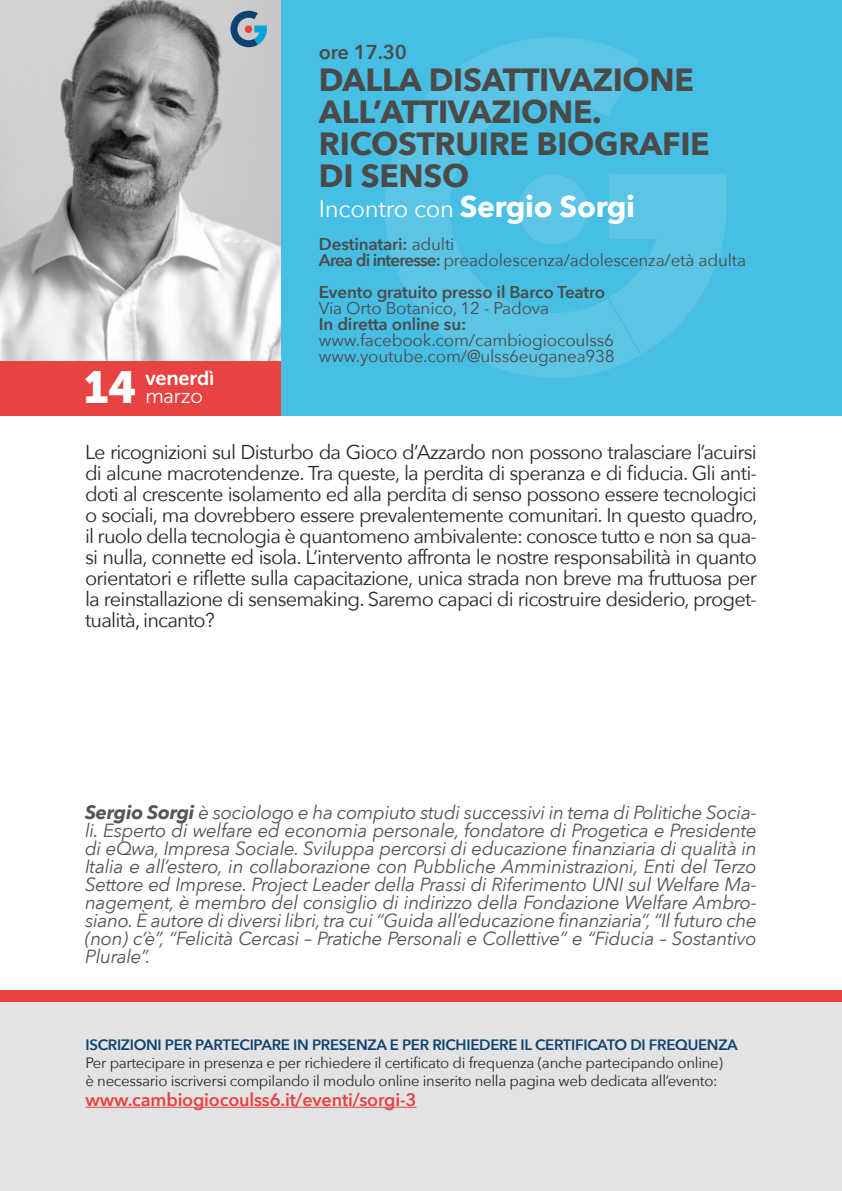
<style>
.page{position:relative;width:842px;height:1191px;background:#fff}
.page>*{position:absolute;margin:0;border:0;box-sizing:border-box;transform-origin:0 0}
.t1{font:44.6px "Museo Sans 900";color:#fff}
.t2{font:700 32px/32px "Avenir Next";letter-spacing:-.01em;color:#4a4a49}
.t3{font:24px "Avenir Next";letter-spacing:-.01em;color:#fff}
.t4{font:20px/21px "Avenir Next";letter-spacing:-.04em;color:#282827;text-align:justify}
.t5{font:600 20px "Avenir Next";letter-spacing:-.01em;color:#4a4a49}
.t6{font:20px "Museo Sans 700";letter-spacing:-.01em;color:#fff}
.t7{font:20px "Museo Sans 300";letter-spacing:-.01em;color:#fff}
.t8{font:italic 19px/18px "Avenir Next";letter-spacing:-.02em;color:#555554;text-align:justify}
.t9{font:600 18px "Avenir Next";letter-spacing:-.01em;color:#e84242}
.t10{font:17px/16px "Avenir Next";letter-spacing:-.01em;color:#4a4a49}
.t11{font:600 17px "Avenir Next";letter-spacing:-.01em;color:#4a4a49}
.t12{font:15px/18px "Avenir Next";letter-spacing:-.02em;color:#282827}
.t13{font:600 15px "Avenir Next";letter-spacing:-.02em;color:#0c4270}
.s1{font-weight:700;font-size:30px}
.s2{font-weight:600}
.s3{font-weight:700}
</style>
<div class="page">
<div style="left:0;top:0;width:842px;height:416px;background:#47bee3"></div>
<div style="left:0;top:1002px;width:842px;height:189px;background:#e3e3e3"></div>
<div style="left:0;top:990px;width:842px;height:12px;background:#e84242"></div>
<img style="left:0;top:0;width:281px;height:361px">
<div style="left:0;top:361px;width:281px;height:55px;background:#e84242"></div>
<svg style="left:230px;top:11px;width:37px;height:36px"></svg>
<svg style="left:385px;top:37px;width:255px;height:341px"></svg>
<svg style="left:609px;top:174px;width:117px;height:180px"></svg>
<svg style="left:514px;top:171px;width:77px;height:77px"></svg>
<hr style="left:86px;top:1106px;width:331px;height:1px;background:#e84242">
<h1 class="t1" style="left:84px;top:362px;width:55px">14</h1>
<p class="t6" style="left:145px;top:366px;width:71px">venerdì</p>
<p class="t7" style="left:145px;top:385px;width:59px">marzo</p>
<p class="t5" style="left:319px;top:35px;width:89px">ore 17.30</p>
<h2 class="t2" style="left:319px;top:64px;width:392px">DALLA DISATTIVAZIONE<br>ALL’ATTIVAZIONE.<br>RICOSTRUIRE BIOGRAFIE<br>DI SENSO</h2>
<p class="t3" style="left:319px;top:189px;width:318px">Incontro con <span class="s1">Sergio Sorgi</span></p>
<p class="t10" style="left:319px;top:235px;width:429px"><span class="s2">Destinatari:</span> adulti<br><span class="s2">Area di interesse:</span> preadolescenza/adolescenza/età adulta</p>
<p class="t11" style="left:319px;top:277px;width:288px">Evento gratuito presso il Barco Teatro</p>
<p class="t10" style="left:319px;top:299px;width:232px">Via Orto Botanico, 12 - Padova</p>
<p class="t11" style="left:319px;top:309px;width:149px">In diretta online su:</p>
<p class="t10" style="left:319px;top:331px;width:297px">www.facebook.com/cambiogiocoulss6 www.youtube.com/@ulss6euganea938</p>
<p class="t4" style="left:85px;top:440px;width:674px">Le ricognizioni sul Disturbo da Gioco d’Azzardo non possono tralasciare l’acuirsi di alcune macrotendenze. Tra queste, la perdita di speranza e di fiducia. Gli anti&shy;doti al crescente isolamento ed alla perdita di senso possono essere tecnologici o sociali, ma dovrebbero essere prevalentemente comunitari. In questo quadro, il ruolo della tecnologia è quantomeno ambivalente: conosce tutto e non sa qua&shy;si nulla, connette ed isola. L’intervento affronta le nostre responsabilità in quanto orientatori e riflette sulla capacitazione, unica strada non breve ma fruttuosa per la reinstallazione di sensemaking. Saremo capaci di ricostruire desiderio, proget&shy;tualità, incanto?</p>
<p class="t8" style="left:85px;top:803px;width:673px"><span class="s3">Sergio Sorgi</span> è sociologo e ha compiuto studi successivi in tema di Politiche Socia&shy;li. Esperto di welfare ed economia personale, fondatore di Progetica e Presidente di eQwa, Impresa Sociale. Sviluppa percorsi di educazione finanziaria di qualità in Italia e all’estero, in collaborazione con Pubbliche Amministrazioni, Enti del Terzo Settore ed Imprese. Project Leader della Prassi di Riferimento UNI sul Welfare Ma&shy;nagement, è membro del consiglio di indirizzo della Fondazione Welfare Ambro&shy;siano. È autore di diversi libri, tra cui “Guida all’educazione finanziaria”, “Il futuro che (non) c’è”, “Felicità Cercasi – Pratiche Personali e Collettive” e “Fiducia – Sostantivo Plurale”.</p>
<p class="t13" style="left:86px;top:1031px;width:654px">ISCRIZIONI PER PARTECIPARE IN PRESENZA E PER RICHIEDERE IL CERTIFICATO DI FREQUENZA</p>
<p class="t12" style="left:86px;top:1053px;width:639px">Per partecipare in presenza e per richiedere il certificato di frequenza (anche partecipando online) è necessario iscriversi compilando il modulo online inserito nella pagina web dedicata all’evento:</p>
<p class="t9" style="left:86px;top:1084px;width:333px">www.cambiogiocoulss6.it/eventi/sorgi-3</p>
</div>
